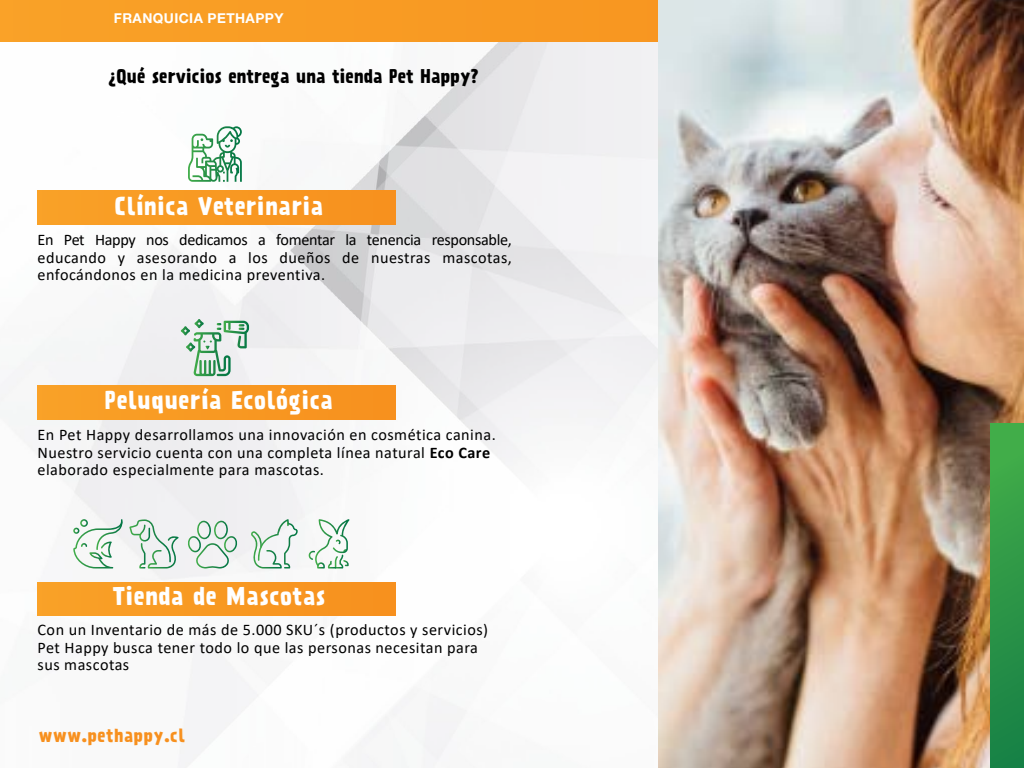
<style>
.page{position:relative;width:1024px;height:768px;background:#fff}
.page>*{position:absolute;margin:0;border:0;box-sizing:border-box;transform-origin:0 0}
.t1{font:700 23px "Prater Sans Two";letter-spacing:.03em;color:#fff}
.t2{font:700 17.5px "Prater Sans Two";letter-spacing:.01em;color:#000}
.t3{font:700 17px "Prater Sans Two";letter-spacing:.04em;color:#f7901e}
.t4{font:16.2px/17.5px "Calibri";letter-spacing:.03em;color:#000}
.t5{font:700 13.6px "Helvetica Neue LT Std";letter-spacing:.03em;color:#fff}
.s1{font-weight:700}
</style>
<div class="page">
<img style="left:0;top:2px;width:658px;height:766px">
<div style="left:1px;top:0;width:1022px;height:41px;background:#f99c24"></div>
<img style="left:658px;top:0;width:366px;height:768px">
<div style="left:38px;top:191px;width:358px;height:33px;background:#f89922"></div>
<div style="left:38px;top:386px;width:358px;height:33px;background:#f89922"></div>
<div style="left:38px;top:582px;width:358px;height:34px;background:#f89922"></div>
<svg style="left:188px;top:126px;width:54px;height:56px"></svg>
<svg style="left:181px;top:319px;width:68px;height:57px"></svg>
<svg style="left:187px;top:521px;width:51px;height:48px"></svg>
<svg style="left:309px;top:519px;width:40px;height:50px"></svg>
<svg style="left:73px;top:519px;width:50px;height:50px"></svg>
<svg style="left:129px;top:519px;width:50px;height:50px"></svg>
<svg style="left:251px;top:519px;width:47px;height:50px"></svg>
<div style="left:990px;top:424px;width:34px;height:344px;background:linear-gradient(to bottom,#44af49,#167f46)"></div>
<p class="t5" style="left:114px;top:10px;width:171px">FRANQUICIA PETHAPPY</p>
<p class="t2" style="left:109px;top:65px;width:371px">¿Qué servicios entrega una tienda Pet Happy?</p>
<h1 class="t1" style="left:115px;top:191px;width:210px">Clínica Veterinaria</h1>
<p class="t4" style="left:38px;top:231px;width:476px;text-align:justify">En Pet Happy nos dedicamos a fomentar la tenencia responsable, educando y asesorando a los dueños de nuestras mascotas, enfocándonos en la medicina preventiva.</p>
<h1 class="t1" style="left:105px;top:385px;width:230px">Peluquería Ecológica</h1>
<p class="t4" style="left:38px;top:426px;width:460px">En Pet Happy desarrollamos una innovación en cosmética canina.<br>Nuestro servicio cuenta con una completa línea natural <span class="s1">Eco Care </span>elaborado especialmente para mascotas.</p>
<h1 class="t1" style="left:113px;top:581px;width:214px">Tienda de Mascotas</h1>
<p class="t4" style="left:38px;top:621px;width:452px">Con un Inventario de más de 5.000 SKU´s (productos y servicios)<br>Pet Happy busca tener todo lo que las personas necesitan para sus mascotas</p>
<p class="t3" style="left:39px;top:724px;width:148px">www.pethappy.cl</p>
</div>
